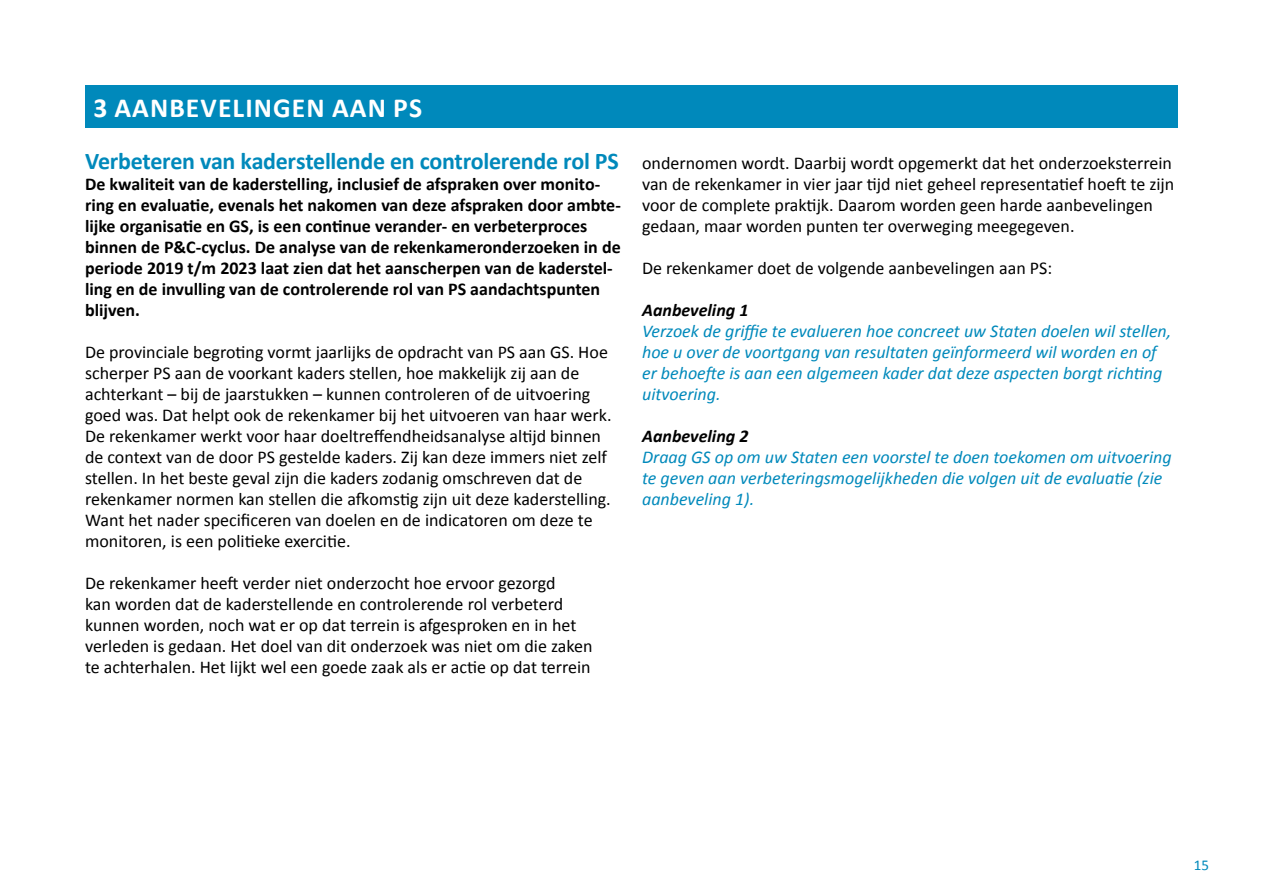
<style>
.page{position:relative;width:1263px;height:893px;background:#fff}
.page>*{position:absolute;margin:0;border:0;box-sizing:border-box;transform-origin:0 0}
.t1{font:700 27.6px "Calibri";letter-spacing:.04em;color:#fff}
.t2{font:700 24px "Calibri";letter-spacing:-.015em;color:#0089bb}
.t3{font:18px/21px "Calibri";color:#000}
.t4{font:18px/21px "Calibri Italic 2";color:#0089bb}
.t5{font:700 18px/21px "Calibri";color:#000}
.t6{font:18px/21px "Calibri Bold 2";color:#000}
.t7{font:italic 18px "Calibri";color:#0089bb}
.t8{font:italic 700 18px "Calibri";color:#000}
.t9{font:15px "Calibri";color:#0089bb}
.s1{font-family:"Calibri";font-weight:700}
</style>
<div class="page">
<div style="left:85px;top:85px;width:1093px;height:43px;background:#0089bb"></div>
<p class="t1" style="left:94px;top:88px;width:330px">3 AANBEVELINGEN AAN PS</p>
<h2 class="t2" style="left:85px;top:144px;width:535px">Verbeteren van kaderstellende en controlerende rol PS</h2>
<h4 class="t6" style="left:85px;top:173px;width:537px"><span class="s1">De kwaliteit van de kaderstelling, inclusief de afspraken over monito&shy;</span>ring en evaluatie, evenals het nakomen van deze afspraken door ambte&shy;lijke organisatie en GS, is een continue verander- en verbeterproces</h4>
<p class="t5" style="left:85px;top:236px;width:537px">binnen de P&amp;C-cyclus. De analyse van de rekenkameronderzoeken in de periode 2019 t/m 2023 laat zien dat het aanscherpen van de kaderstel&shy;ling en de invulling van de controlerende rol van PS aandachtspunten blijven.</p>
<p class="t3" style="left:85px;top:341px;width:528px">De provinciale begroting vormt jaarlijks de opdracht van PS aan GS. Hoe scherper PS aan de voorkant kaders stellen, hoe makkelijk zij aan de achterkant – bij de jaarstukken – kunnen controleren of de uitvoering goed was. Dat helpt ook de rekenkamer bij het uitvoeren van haar werk.<br>De rekenkamer werkt voor haar doeltreffendheidsanalyse altijd binnen de context van de door PS gestelde kaders. Zij kan deze immers niet zelf stellen. In het beste geval zijn die kaders zodanig omschreven dat de rekenkamer normen kan stellen die afkomstig zijn uit deze kaderstelling.<br>Want het nader specificeren van doelen en de indicatoren om deze te monitoren, is een politieke exercitie.</p>
<p class="t3" style="left:85px;top:572px;width:509px">De rekenkamer heeft verder niet onderzocht hoe ervoor gezorgd<br>kan worden dat de kaderstellende en controlerende rol verbeterd kunnen worden, noch wat er op dat terrein is afgesproken en in het verleden is gedaan. Het doel van dit onderzoek was niet om die zaken te achterhalen. Het lijkt wel een goede zaak als er actie op dat terrein</p>
<p class="t3" style="left:642px;top:152px;width:534px">ondernomen wordt. Daarbij wordt opgemerkt dat het onderzoeksterrein van de rekenkamer in vier jaar tijd niet geheel representatief hoeft te zijn voor de complete praktijk. Daarom worden geen harde aanbevelingen gedaan, maar worden punten ter overweging meegegeven.</p>
<p class="t3" style="left:642px;top:257px;width:412px">De rekenkamer doet de volgende aanbevelingen aan PS:</p>
<h4 class="t8" style="left:642px;top:297px;width:108px">Aanbeveling 1</h4>
<p class="t4" style="left:642px;top:320px;width:531px">Verzoek de griffie te evalueren hoe concreet uw Staten doelen wil stellen, hoe u over de voortgang van resultaten geïnformeerd wil worden en of er behoefte is aan een algemeen kader dat deze aspecten borgt richting</p>
<p class="t7" style="left:642px;top:382px;width:80px">uitvoering.</p>
<h4 class="t8" style="left:642px;top:423px;width:108px">Aanbeveling 2</h4>
<p class="t4" style="left:642px;top:446px;width:531px">Draag GS op om uw Staten een voorstel te doen toekomen om uitvoering te geven aan verbeteringsmogelijkheden die volgen uit de evaluatie (zie</p>
<p class="t7" style="left:642px;top:487px;width:114px">aanbeveling 1).</p>
<p class="t9" style="left:1194px;top:854px;width:17px">15</p>
</div>
